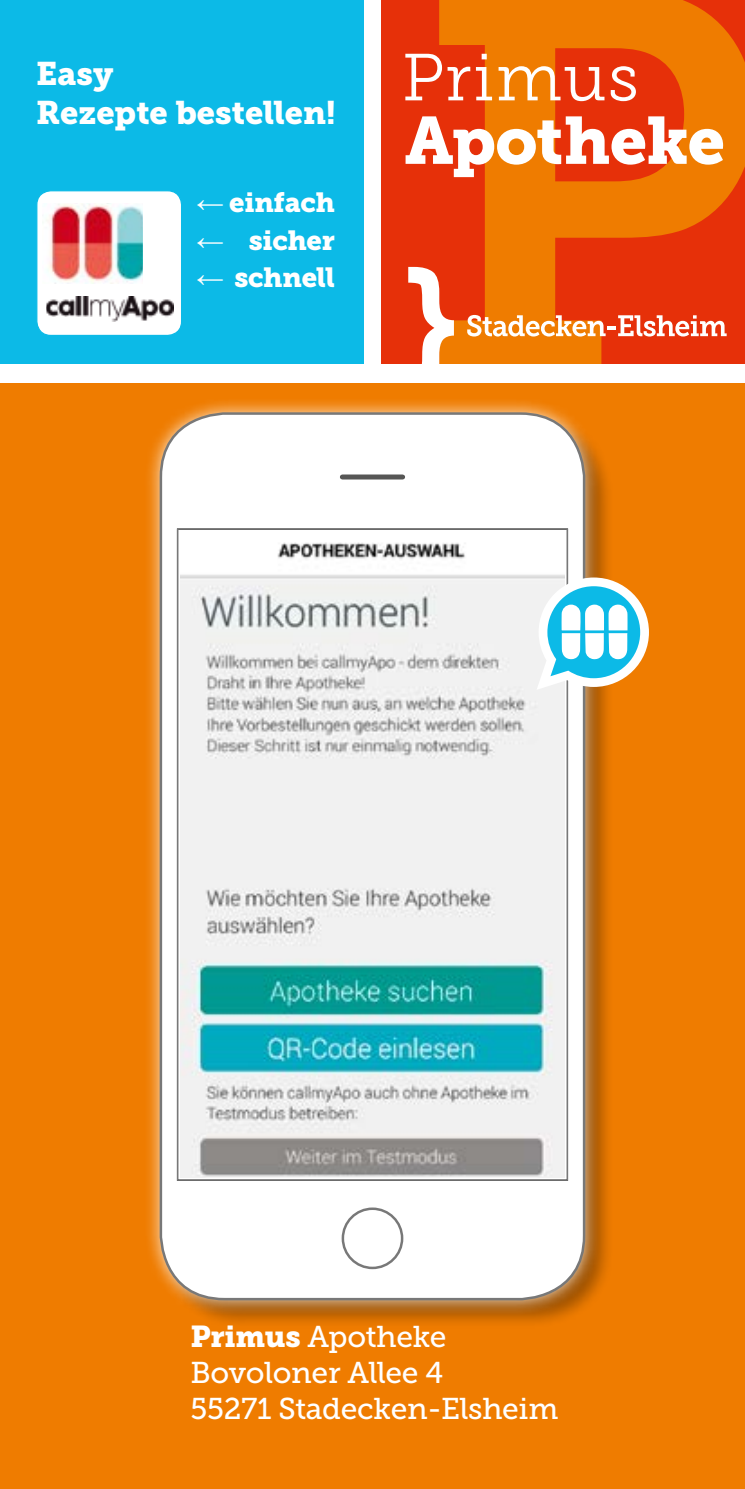
<style>
.page{position:relative;width:745px;height:1489px;background:#fff}
.page>*{position:absolute;margin:0;border:0;box-sizing:border-box;transform-origin:0 0}
.t1{font:32.5px "Museo Slab 900";color:#fff}
.t2{font:30px/36px "Museo Slab 500";letter-spacing:-.01em;color:#fff}
.t3{font:27.5px "Museo Slab 900";letter-spacing:-.01em;color:#fff}
.s1{font-family:"Arial"}
.s2{font-family:"Museo Slab 900"}
</style>
<div class="page">
<div style="left:0;top:383px;width:744px;height:1105px;background:#ef7c00"></div>
<div style="left:381px;top:0;width:363px;height:363px;background:#e63009"></div>
<svg style="left:439px;top:0;width:305px;height:363px;fill:#ef7c00"></svg>
<svg style="left:408px;top:267px;width:45px;height:96px"></svg>
<svg style="left:405px;top:54px;width:86px;height:46px"></svg>
<svg style="left:498px;top:66px;width:106px;height:35px"></svg>
<svg style="left:610px;top:66px;width:25px;height:35px"></svg>
<svg style="left:405px;top:116px;width:317px;height:61px"></svg>
<svg style="left:467px;top:315px;width:259px;height:21px"></svg>
<div style="left:0;top:0;width:363px;height:363px;background:#0cbae7"></div>
<div style="left:161px;top:413px;width:452px;height:915px;background:#000;opacity:.33"></div>
<div style="left:144px;top:398px;width:455px;height:918px;background:#fff;opacity:.75"></div>
<div style="left:161px;top:413px;width:422px;height:885px;background:#fff;border-radius:64px"></div>
<div style="left:342px;top:474px;width:60px;height:5px;background:#565655"></div>
<div style="left:341px;top:1207px;width:62px;height:62px;border:2px solid #787878;border-radius:50%"></div>
<img style="left:180px;top:542px;width:384px;height:634px">
<svg style="left:536px;top:577px;width:112px;height:112px"></svg>
<div style="left:37px;top:191px;width:144px;height:144px;background:#fff;border-radius:14px"></div>
<div style="left:36px;top:190px;width:146px;height:146px;border:1px solid #0cbae7;border-radius:14px"></div>
<img style="left:46px;top:203px;width:97px;height:80px">
<img style="left:46px;top:296px;width:127px;height:25px">
<div style="left:46px;top:317px;width:65px;height:8px;background:#fff"></div>
<p class="t1" style="left:36px;top:55px;width:79px">Easy</p>
<p class="t1" style="left:36px;top:94px;width:301px">Rezepte bestellen!</p>
<p class="t3" style="left:196px;top:186px;width:140px"><span class="s1">←</span> einfach</p>
<p class="t3" style="left:196px;top:224px;width:140px"><span class="s1">←</span> sicher</p>
<p class="t3" style="left:196px;top:261px;width:140px"><span class="s1">←</span> schnell</p>
<p class="t2" style="left:190px;top:1318px;width:369px"><span class="s2">Primus</span> Apotheke<br>Bovoloner Allee 4<br>55271 Stadecken-Elsheim</p>
</div>
